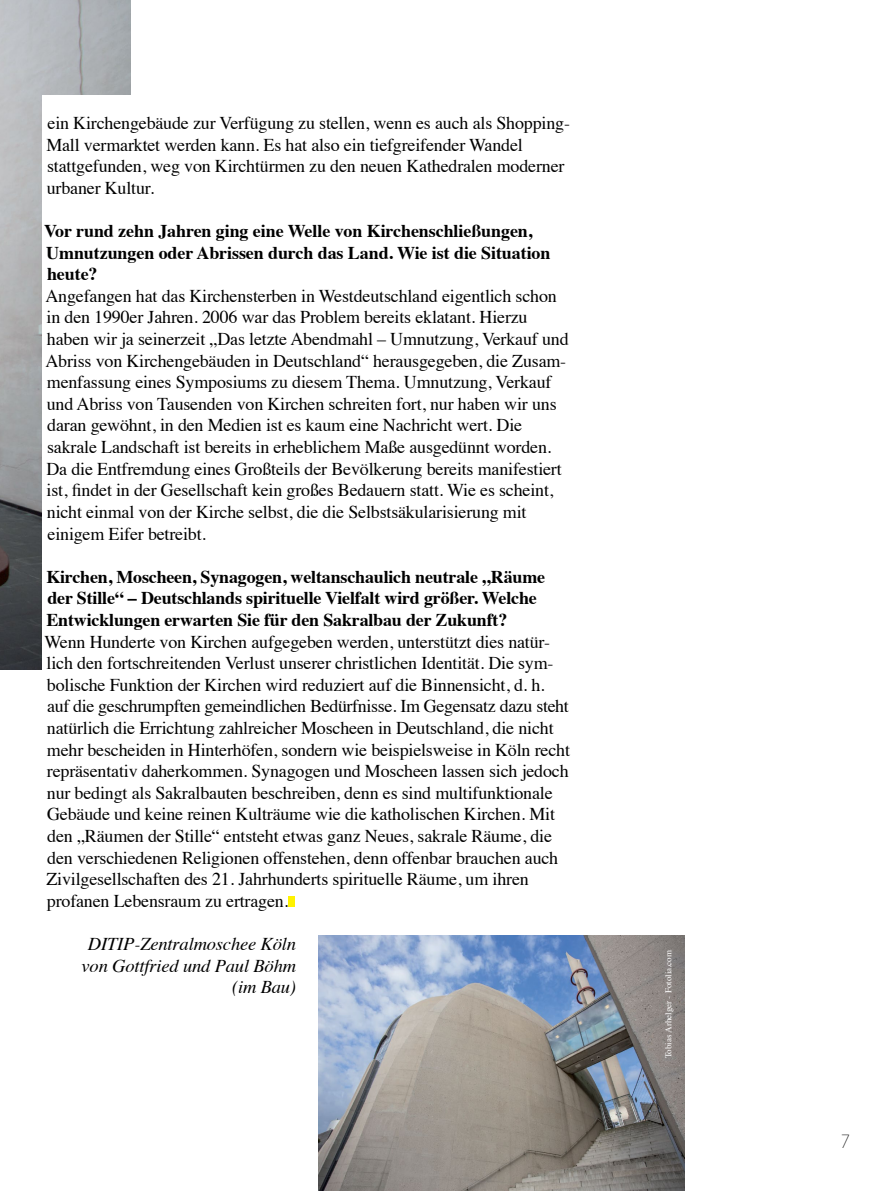
<style>
.page{position:relative;width:893px;height:1191px;background:#fff}
.page>*{position:absolute;margin:0;border:0;box-sizing:border-box;transform-origin:0 0}
.t1{font:18px/21.6px "Times";letter-spacing:-.01em;color:#000}
.t2{font:700 18px/21.6px "Times";letter-spacing:-.01em;color:#000}
.t3{font:italic 18px/21.6px "Times";letter-spacing:-.01em;color:#000;text-align:right}
.t4{font:200 18px "Avant Garde";color:#000}
.t5{font:9px "Times";color:#fff}
</style>
<div class="page">
<img style="left:0;top:0;width:130px;height:669px">
<div style="left:43px;top:96px;width:531px;height:1009px;background:#fff"></div>
<div style="left:288px;top:896px;width:7px;height:11px;background:#fff200"></div>
<img style="left:319px;top:936px;width:365px;height:255px">
<p class="t1" style="left:46px;top:111px;width:525px">ein Kirchengebäude zur Verfügung zu stellen, wenn es auch als Shopping-Mall vermarktet werden kann. Es hat also ein tiefgreifender Wandel stattgefunden, weg von Kirchtürmen zu den neuen Kathedralen moderner urbaner Kultur.</p>
<p class="t2" style="left:44px;top:218px;width:508px">Vor rund zehn Jahren ging eine Welle von Kirchenschließungen,<br>Umnutzungen oder Abrissen durch das Land. Wie ist die Situation heute?</p>
<p class="t1" style="left:45px;top:283px;width:525px">Angefangen hat das Kirchensterben in Westdeutschland eigentlich schon in den 1990er Jahren. 2006 war das Problem bereits eklatant. Hierzu haben wir ja seinerzeit „Das letzte Abendmahl – Umnutzung, Verkauf und Abriss von Kirchengebäuden in Deutschland“ herausgegeben, die Zusam&shy;menfassung eines Symposiums zu diesem Thema. Umnutzung, Verkauf und Abriss von Tausenden von Kirchen schreiten fort, nur haben wir uns daran gewöhnt, in den Medien ist es kaum eine Nachricht wert. Die sakrale Landschaft ist bereits in erheblichem Maße ausgedünnt worden.<br>Da die Entfremdung eines Großteils der Bevölkerung bereits manifestiert ist, findet in der Gesellschaft kein großes Bedauern statt. Wie es scheint, nicht einmal von der Kirche selbst, die die Selbstsäkularisierung mit einigem Eifer betreibt.</p>
<p class="t2" style="left:46px;top:564px;width:500px">Kirchen, Moscheen, Synagogen, weltanschaulich neutrale „Räume der Stille“ – Deutschlands spirituelle Vielfalt wird größer. Welche<br>Entwicklungen erwarten Sie für den Sakralbau der Zukunft?</p>
<p class="t1" style="left:45px;top:629px;width:527px">Wenn Hunderte von Kirchen aufgegeben werden, unterstützt dies natür&shy;lich den fortschreitenden Verlust unserer christlichen Identität. Die sym&shy;bolische Funktion der Kirchen wird reduziert auf die Binnensicht, d. h.<br>auf die geschrumpften gemeindlichen Bedürfnisse. Im Gegensatz dazu steht natürlich die Errichtung zahlreicher Moscheen in Deutschland, die nicht mehr bescheiden in Hinterhöfen, sondern wie beispielsweise in Köln recht repräsentativ daherkommen. Synagogen und Moscheen lassen sich jedoch nur bedingt als Sakralbauten beschreiben, denn es sind multifunktionale Gebäude und keine reinen Kulträume wie die katholischen Kirchen. Mit den „Räumen der Stille“ entsteht etwas ganz Neues, sakrale Räume, die den verschiedenen Religionen offenstehen, denn offenbar brauchen auch Zivilgesellschaften des 21. Jahrhunderts spirituelle Räume, um ihren profanen Lebensraum zu ertragen.</p>
<p class="t3" style="left:82px;top:932px;width:216px">DITIP-Zentralmoschee Köln von Gottfried und Paul Böhm (im Bau)</p>
<p class="t5" style="left:660px;top:1058px;width:110px;rotate:-90deg">Tobias Arhelger - Fotolia.com</p>
<p class="t4" style="left:840px;top:1131px;width:11px">7</p>
</div>
